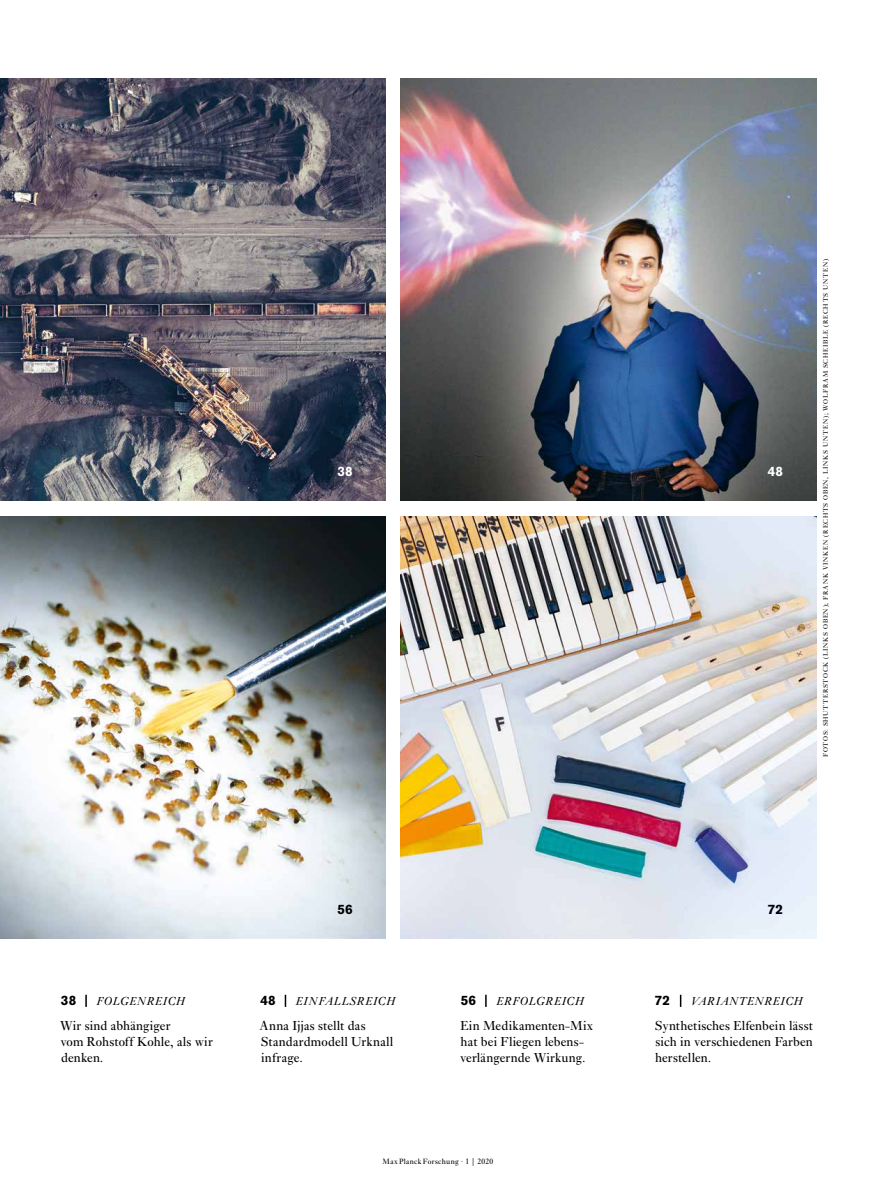
<style>
.page{position:relative;width:893px;height:1191px;background:#fff}
.page>*{position:absolute;margin:0;border:0;box-sizing:border-box;transform-origin:0 0}
.t1{font:13.5px/15.9px "Ehrhardt MT Pro";letter-spacing:.01em;color:#000}
.t2{font:700 13.5px "Akzidenz Grotesk BQ";letter-spacing:.005em;color:#000}
.t3{font:700 13.5px "Akzidenz Grotesk BQ";color:#fff}
.t4{font:italic 12px "Ehrhardt MT Pro";letter-spacing:.025em;color:#000}
.t5{font:7.95px "Ehrhardt MT Pro";letter-spacing:.04em;color:#000}
.t6{font:6.75px "Ehrhardt MT Pro";letter-spacing:.115em;color:#000}
</style>
<div class="page">
<img style="left:401px;top:79px;width:415px;height:421px">
<img style="left:401px;top:516px;width:415px;height:422px">
<img style="left:0;top:79px;width:385px;height:421px">
<img style="left:0;top:517px;width:385px;height:421px">
<svg style="left:85px;top:994px;width:2px;height:13px"></svg>
<svg style="left:485px;top:994px;width:2px;height:13px"></svg>
<svg style="left:285px;top:994px;width:1px;height:13px"></svg>
<svg style="left:680px;top:994px;width:1px;height:13px"></svg>
<p class="t3" style="left:337px;top:463px;width:17px">38</p>
<p class="t3" style="left:768px;top:463px;width:17px">48</p>
<p class="t6" style="left:821px;top:757px;width:499px;rotate:-90deg">Fotos: shutterstock (links oben); Frank Vinken (rechts oben, links unten); Wolfram Scheible (rechts unten)</p>
<p class="t2" style="left:61px;top:993px;width:17px">38</p>
<p class="t4" style="left:96px;top:994px;width:90px">FOLGENREICH</p>
<p class="t1" style="left:60px;top:1017px;width:154px">Wir sind abhängiger<br>vom Rohstoff Kohle, als wir denken.</p>
<p class="t2" style="left:337px;top:901px;width:17px">56</p>
<p class="t2" style="left:768px;top:901px;width:17px">72</p>
<p class="t2" style="left:260px;top:993px;width:17px">48</p>
<p class="t4" style="left:296px;top:994px;width:101px">EINFALLSREICH</p>
<p class="t1" style="left:260px;top:1017px;width:135px">Anna Ijjas stellt das<br>Standardmodell Urknall infrage.</p>
<p class="t2" style="left:461px;top:993px;width:17px">56</p>
<p class="t4" style="left:496px;top:994px;width:89px">ERFOLGREICH</p>
<p class="t1" style="left:460px;top:1017px;width:135px">Ein Medikamenten-Mix hat bei Fliegen lebens&shy;verlängernde Wirkung.</p>
<p class="t5" style="left:383px;top:1156px;width:112px">Max Planck Forschung · 1 | 2020</p>
<p class="t2" style="left:655px;top:993px;width:17px">72</p>
<p class="t4" style="left:691px;top:994px;width:114px">VARIANTENREICH</p>
<p class="t1" style="left:655px;top:1017px;width:159px;text-align:justify">Synthetisches Elfenbein lässt sich in verschiedenen Farben herstellen.</p>
</div>
